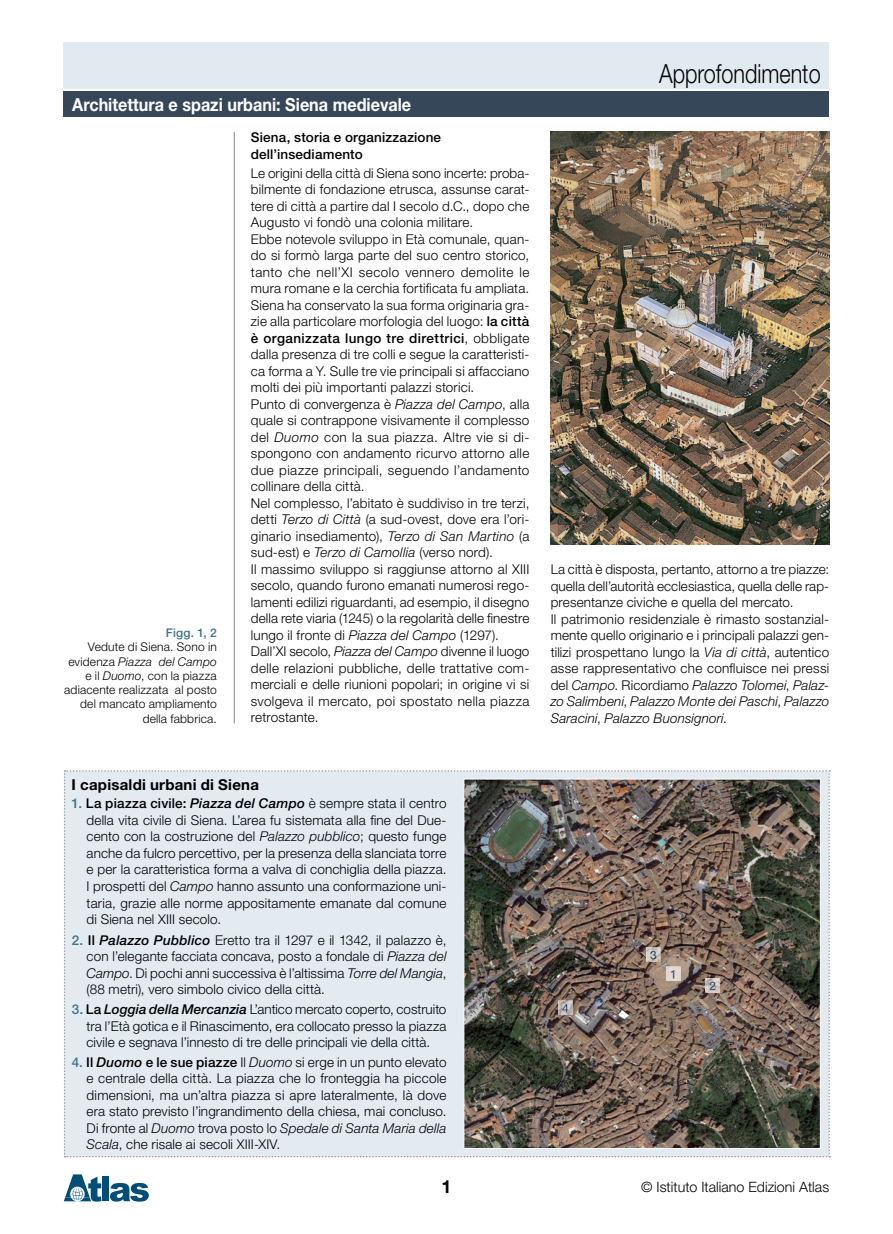
<style>
.page{position:relative;width:893px;height:1234px;background:#fff}
.page>*{position:absolute;margin:0;border:0;box-sizing:border-box;transform-origin:0 0}
.t1{font:300 26.4px "Helvetica Neue";color:#000;scale:.82 1}
.t2{font:700 18px "Helvetica Neue";color:#fff;scale:.9 1}
.t3{font:700 18px "Helvetica Neue";color:#000}
.t4{font:700 15px "Helvetica Neue";letter-spacing:.015em;color:#000}
.t5{font:300 14.25px "Helvetica Neue";color:#000}
.t6{font:300 13.5px/16.5px "Helvetica Neue";letter-spacing:.015em;color:#000;text-align:justify}
.t7{font:500 13.5px/16.5px "Helvetica Neue";letter-spacing:.01em;color:#000}
.t8{font:300 12px/14.2px "Helvetica Neue";letter-spacing:.015em;color:#000;text-align:right}
.t9{font:500 12px "Helvetica Neue";color:#427288}
.s1{font-style:italic}
.s2{font-weight:500}
.s3{font-weight:500;color:#427288}
.s4{font-weight:500;font-style:italic}
</style>
<div class="page">
<div style="left:102px;top:1176px;width:7px;height:24px;background:#004d77"></div>
<svg style="left:110px;top:1183px;width:39px;height:18px"></svg>
<svg style="left:64px;top:1174px;width:37px;height:27px"></svg>
<div style="left:64px;top:43px;width:765px;height:46px;background:#e1eaf0"></div>
<hr style="left:234px;top:132px;width:1px;height:591px;background:#878787">
<div style="left:64px;top:91px;width:765px;height:26px;background:#37475a"></div>
<img style="left:551px;top:132px;width:278px;height:412px">
<svg style="left:64px;top:770px;width:766px;height:387px;background:#ababaa"></svg>
<h2 class="t2" style="left:72px;top:94px;width:378px">Architettura e spazi urbani: Siena medievale</h2>
<p class="t9" style="left:166px;top:625px;width:53px">Figg. 1, 2</p>
<p class="t8" style="left:64px;top:639px;width:154px">Vedute di Siena. Sono in evidenza <span class="s1">Piazza del Campo </span>e il <span class="s1">Duomo</span>, con la piazza adiacente realizzata al posto del mancato ampliamento della fabbrica.</p>
<p class="t7" style="left:251px;top:129px;width:192px">Siena, storia e organizzazione dell’insediamento</p>
<p class="t6" style="left:251px;top:164px;width:280px;text-align:left">Le origini della città di Siena sono incerte: proba&shy;bilmente di fondazione etrusca, assunse carat&shy;tere di città a partire dal I secolo d.C., dopo che Augusto vi fondò una colonia militare.<br>Ebbe notevole sviluppo in Età comunale, quan&shy;do si formò larga parte del suo centro storico, tanto che nell’XI secolo vennero demolite le mura romane e la cerchia fortificata fu ampliata.<br>Siena ha conservato la sua forma originaria gra&shy;zie alla particolare morfologia del luogo: <span class="s2">la città è organizzata lungo tre direttrici</span>, obbligate dalla presenza di tre colli e segue la caratteristi&shy;ca forma a Y. Sulle tre vie principali si affacciano molti dei più importanti palazzi storici.<br>Punto di convergenza è <span class="s1">Piazza del Campo</span>, alla quale si contrappone visivamente il complesso del <span class="s1">Duomo</span> con la sua piazza. Altre vie si di&shy;spongono con andamento ricurvo attorno alle due piazze principali, seguendo l’andamento collinare della città.<br>Nel complesso, l’abitato è suddiviso in tre terzi, detti <span class="s1">Terzo di Città</span> (a sud-ovest, dove era l’ori&shy;ginario insediamento), <span class="s1">Terzo di San Martino</span> (a sud-est) e <span class="s1">Terzo di Camollia</span> (verso nord).<br>Il massimo sviluppo si raggiunse attorno al XIII secolo, quando furono emanati numerosi rego&shy;lamenti edilizi riguardanti, ad esempio, il disegno della rete viaria (1245) o la regolarità delle finestre lungo il fronte di <span class="s1">Piazza del Campo</span> (1297).<br>Dall’XI secolo, <span class="s1">Piazza del Campo</span> divenne il luogo delle relazioni pubbliche, delle trattative com&shy;merciali e delle riunioni popolari; in origine vi si svolgeva il mercato, poi spostato nella piazza retrostante.</p>
<h1 class="t1" style="left:659px;top:58px;width:199px">Approfondimento</h1>
<p class="t6" style="left:551px;top:561px;width:280px;text-align:left">La città è disposta, pertanto, attorno a tre piazze: quella dell’autorità ecclesiastica, quella delle rap&shy;presentanze civiche e quella del mercato.<br>Il patrimonio residenziale è rimasto sostanzial&shy;mente quello originario e i principali palazzi gen&shy;tilizi prospettano lungo la <span class="s1">Via di città</span>, autentico asse rappresentativo che confluisce nei pressi del <span class="s1">Campo</span>. Ricordiamo <span class="s1">Palazzo Tolomei</span>, <span class="s1">Palaz&shy;zo Salimbeni</span>, <span class="s1">Palazzo Monte dei Paschi</span>, <span class="s1">Palazzo Saracini</span>, <span class="s1">Palazzo Buonsignori</span>.</p>
<p class="t4" style="left:72px;top:775px;width:189px">I capisaldi urbani di Siena</p>
<p class="t6" style="left:87px;top:794px;width:361px;text-indent:-15px"><span class="s3">1.</span> <span class="s2">La piazza civile:</span> <span class="s4">Piazza del Campo</span> è sempre stata il centro della vita civile di Siena. L’area fu sistemata alla fine del Due&shy;cento con la costruzione del <span class="s1">Palazzo pubblico</span>; questo funge anche da fulcro percettivo, per la presenza della slanciata torre e per la caratteristica forma a valva di conchiglia della piazza.<br>I prospetti del <span class="s1">Campo</span> hanno assunto una conformazione uni&shy;taria, grazie alle norme appositamente emanate dal comune di Siena nel XIII secolo.</p>
<p class="t6" style="left:87px;top:931px;width:361px;text-indent:-15px"><span class="s3">2.</span> <span class="s2">Il</span> <span class="s4">Palazzo Pubblico</span> Eretto tra il 1297 e il 1342, il palazzo è, con l’elegante facciata concava, posto a fondale di <span class="s1">Piazza del Campo</span>. Di pochi anni successiva è l’altissima <span class="s1">Torre del Mangia</span>, (88 metri), vero simbolo civico della città.</p>
<p class="t6" style="left:87px;top:1000px;width:361px;text-indent:-15px"><span class="s3">3.</span> <span class="s2">La</span> <span class="s4">Loggia della Mercanzia</span> L’antico mercato coperto, costruito tra l’Età gotica e il Rinascimento, era collocato presso la piazza civile e segnava l’innesto di tre delle principali vie della città.</p>
<p class="t6" style="left:87px;top:1053px;width:361px;text-indent:-15px"><span class="s3">4.</span> <span class="s2">Il</span> <span class="s4">Duomo</span> <span class="s2">e le sue piazze</span> Il <span class="s1">Duomo</span> si erge in un punto elevato e centrale della città. La piazza che lo fronteggia ha piccole dimensioni, ma un’altra piazza si apre lateralmente, là dove era stato previsto l’ingrandimento della chiesa, mai concluso.<br>Di fronte al <span class="s1">Duomo</span> trova posto lo <span class="s1">Spedale di Santa Maria della Scala</span>, che risale ai secoli XIII-XIV.</p>
<h2 class="t3" style="left:441px;top:1174px;width:12px">1</h2>
<p class="t5" style="left:641px;top:1178px;width:189px">© Istituto Italiano Edizioni Atlas</p>
</div>
